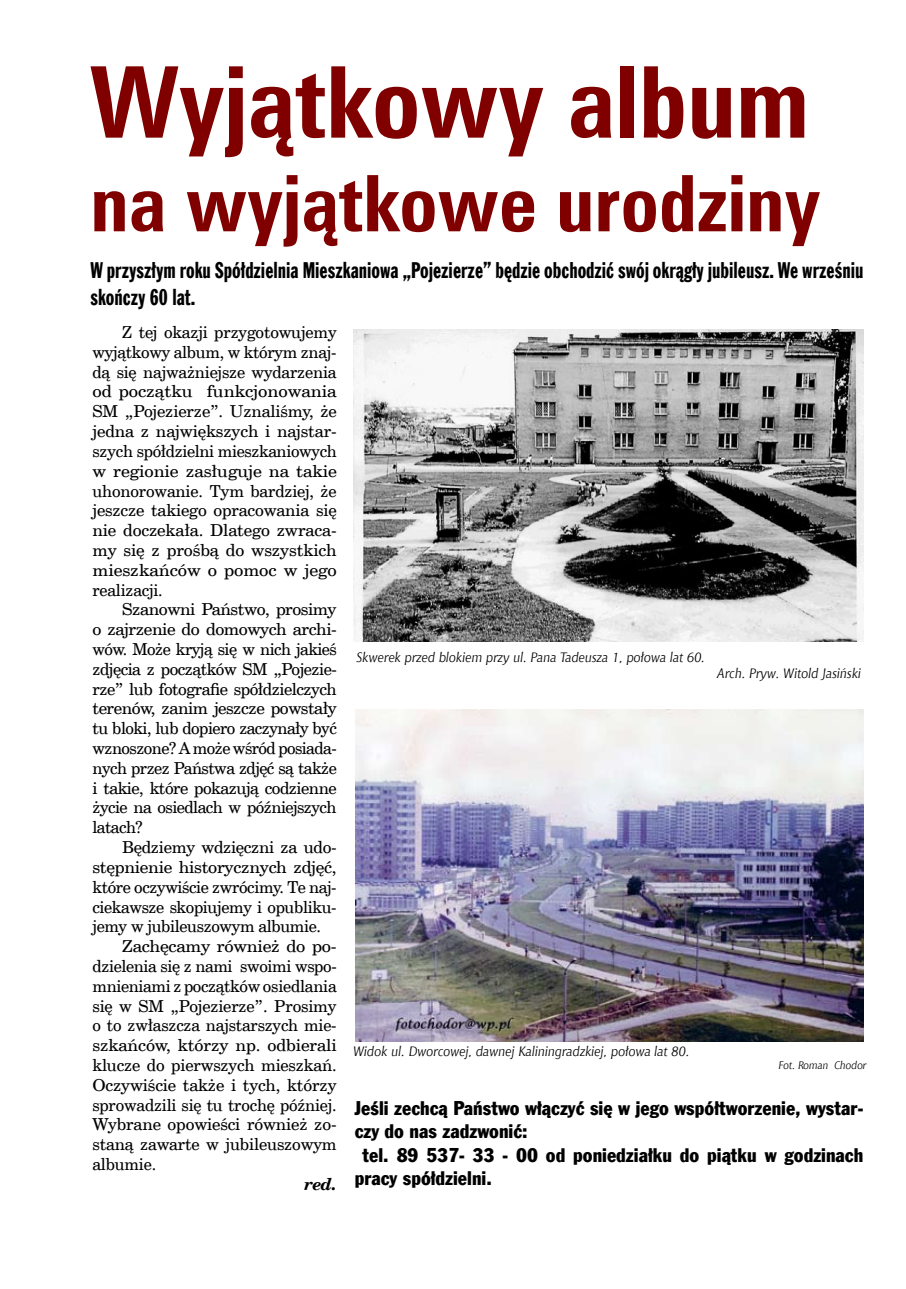
<style>
.page{position:relative;width:906px;height:1289px;background:#fff}
.page>*{position:absolute;margin:0;border:0;box-sizing:border-box;transform-origin:0 0}
.t1{font:700 99px "Zurich Cn EU";color:#800000}
.t2{font:700 78px "Zurich Cn EU";color:#800000}
.t3{font:22.5px/27px "Frank Goth X Cn EU";color:#000}
.t4{font:19.5px "Frank Goth Cn EU";color:#000}
.t5{font:16.5px/19.8px "Cent Schbook EU";letter-spacing:-.01em;color:#000;text-align:justify}
.t6{font:16.5px/19.8px "Cent Schbook EU";letter-spacing:-.01em;color:#000;text-align:justify;scale:1.05 1}
.t7{font:16.5px "Cent Schbook EU";letter-spacing:-.01em;color:#000;scale:1.07 1}
.t8{font:16.5px "Cent Schbook EU";letter-spacing:-.01em;color:#000;scale:1.06 1}
.t9{font:16.5px "Cent Schbook EU";letter-spacing:-.01em;color:#000;scale:1.04 1}
.t10{font:16.5px "Cent Schbook EU";letter-spacing:-.01em;color:#000;scale:1.08 1}
.t11{font:italic 700 16.5px "Cent Schbook EU";color:#000}
.t12{font:italic 13.5px "Chianti EU";color:#000}
.t13{font:italic 10.8px "Chianti EU";color:#000}
</style>
<div class="page">
<img style="left:356px;top:709px;width:507px;height:332px">
<img style="left:354px;top:329px;width:509px;height:312px">
<h1 class="t1" style="left:90px;top:41px;width:720px">Wyjątkowy album</h1>
<h2 class="t2" style="left:90px;top:155px;width:731px">na wyjątkowe urodziny</h2>
<h3 class="t3" style="left:90px;top:258px;width:774px">W przyszłym roku Spółdzielnia Mieszkaniowa „Pojezierze” będzie obchodzić swój okrągły jubileusz. We wrześniu skończy 60 lat.</h3>
<p class="t5" style="left:92px;top:323px;width:246px;text-indent:30px">Z tej okazji przygotowujemy wyjątkowy album, w którym znaj&shy;dą się najważniejsze wydarzenia od początku funkcjonowania SM „Pojezierze”. Uznaliśmy, że jedna z największych i najstar&shy;szych spółdzielni mieszkaniowych w regionie zasługuje na takie uhonorowanie. Tym bardziej, że jeszcze takiego opracowania się nie doczekała. Dlatego zwraca&shy;my się z prośbą do wszystkich mieszkańców o pomoc w jego realizacji.</p>
<p class="t6" style="left:92px;top:600px;width:234px;text-indent:30px">Szanowni Państwo, prosimy o zajrzenie do domowych archi&shy;wów. Może kryją się w nich jakieś zdjęcia z początków SM „Pojezie&shy;rze” lub fotografie spółdzielczych terenów, zanim jeszcze powstały tu bloki, lub dopiero zaczynały być wznoszone? A może wśród posiada&shy;nych przez Państwa zdjęć są także i takie, które pokazują codzienne życie na osiedlach w późniejszych latach?</p>
<p class="t5" style="left:122px;top:837px;width:216px">Będziemy wdzięczni za udo-</p>
<p class="t7" style="left:92px;top:856px;width:230px">stępnienie historycznych zdjęć,</p>
<p class="t5" style="left:92px;top:877px;width:246px">które oczywiście zwrócimy. Te naj-</p>
<p class="t5" style="left:92px;top:897px;width:246px">ciekawsze skopiujemy i opubliku-</p>
<p class="t5" style="left:92px;top:917px;width:230px">jemy w jubileuszowym albumie.</p>
<p class="t10" style="left:122px;top:936px;width:200px">Zachęcamy również do po-</p>
<p class="t5" style="left:92px;top:956px;width:246px">dzielenia się z nami swoimi wspo-</p>
<p class="t5" style="left:92px;top:976px;width:246px">mnieniami z początków osiedlania</p>
<p class="t5" style="left:92px;top:996px;width:246px">się w SM „Pojezierze”. Prosimy</p>
<p class="t5" style="left:92px;top:1016px;width:246px">o to zwłaszcza najstarszych mie-</p>
<p class="t8" style="left:92px;top:1035px;width:232px">szkańców, którzy np. odbierali</p>
<p class="t5" style="left:92px;top:1055px;width:246px">klucze do pierwszych mieszkań.</p>
<p class="t9" style="left:92px;top:1074px;width:236px">Oczywiście także i tych, którzy</p>
<p class="t5" style="left:92px;top:1095px;width:246px">sprowadzili się tu trochę później.</p>
<p class="t5" style="left:92px;top:1115px;width:246px">Wybrane opowieści również zo-</p>
<p class="t5" style="left:92px;top:1134px;width:246px">staną zawarte w jubileuszowym</p>
<p class="t5" style="left:92px;top:1154px;width:65px">albumie.</p>
<p class="t11" style="left:304px;top:1173px;width:34px">red.</p>
<p class="t12" style="left:356px;top:648px;width:350px">Skwerek przed blokiem przy ul. Pana Tadeusza 1, połowa lat 60.</p>
<p class="t12" style="left:717px;top:665px;width:145px">Arch. Pryw. Witold Jasiński</p>
<p class="t12" style="left:353px;top:1043px;width:338px">Widok ul. Dworcowej, dawnej Kaliningradzkiej, połowa lat 80.</p>
<p class="t13" style="left:778px;top:1058px;width:89px">Fot. Roman Chodor</p>
<p class="t4" style="left:355px;top:1095px;width:510px">Jeśli zechcą Państwo włączyć się w jego współtworzenie, wystar-</p>
<p class="t4" style="left:355px;top:1118px;width:174px">czy do nas zadzwonić:</p>
<p class="t4" style="left:363px;top:1141px;width:502px">tel. 89 537- 33 - 00 od poniedziałku do piątku w godzinach</p>
<p class="t4" style="left:355px;top:1165px;width:139px">pracy spółdzielni.</p>
</div>
